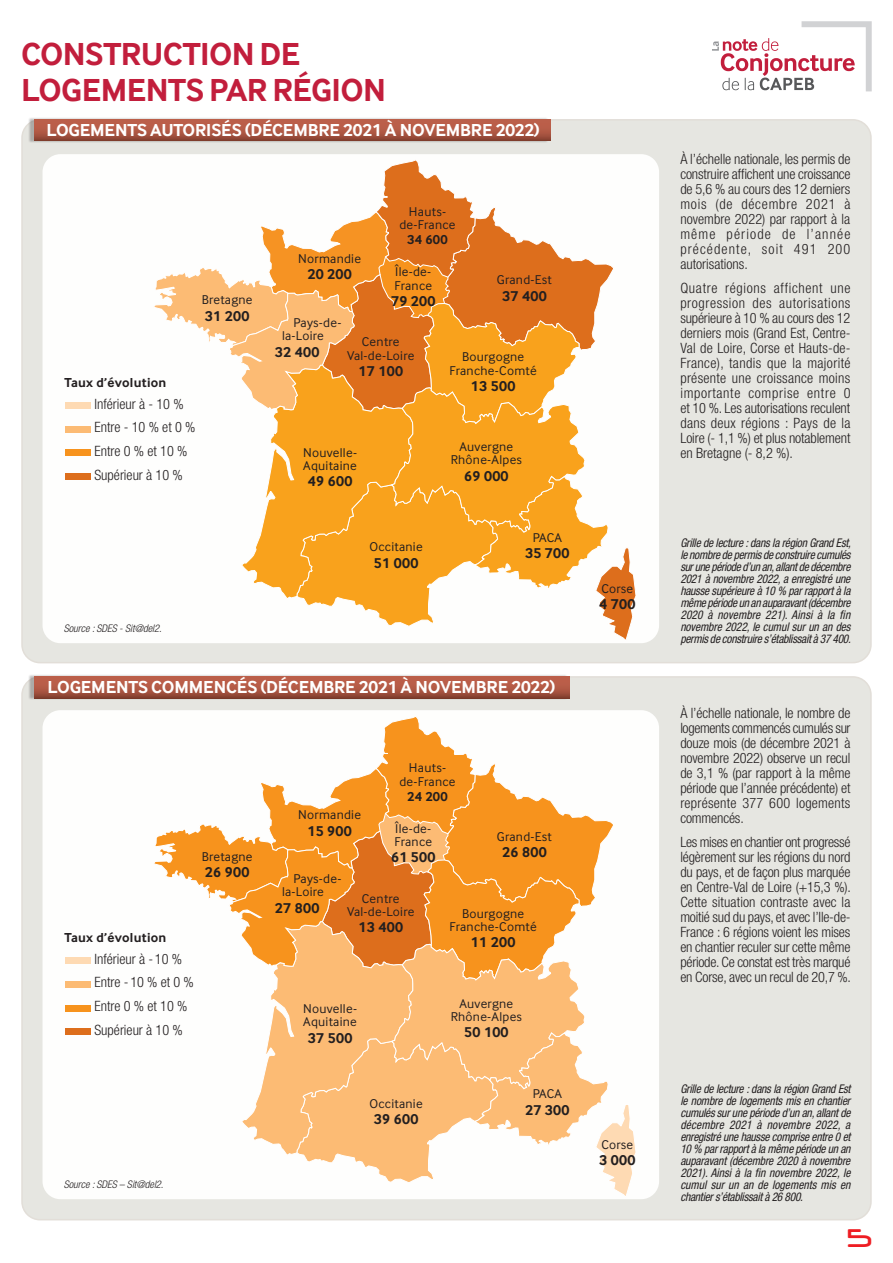
<style>
.page{position:relative;width:893px;height:1263px;background:#fff}
.page>*{position:absolute;margin:0;border:0;box-sizing:border-box;transform-origin:0 0}
.t1{font:700 33px/36px "Inter Face";letter-spacing:-.02em;color:#c21e3c}
.t2{font:30px "Neuropol";color:#ee1d23}
.t3{font:700 18px "Inter Face";letter-spacing:-.005em;color:#fff}
.Régions{font:700 14.85px "Inter Face";letter-spacing:.02em;color:#231f20}
.TXT_C9_5_10{font:300 condensed 14.25px/15px "Helvetica Neue LT Std";color:#231f20;text-align:justify}
.courant{font:300 condensed 14.25px "Helvetica Neue LT Std";color:#231f20}
.Régions-2{font:700 13.5px "Inter Face";letter-spacing:.02em;color:#231f20}
.Régions-3{font:13.2px/13.2px "Inter Face";letter-spacing:.02em;color:#231f20}
.courant-2{font:italic condensed 12px/12px "Helvetica Neue LT Std";color:#231f20;text-align:justify;scale:.95 1}
.t4{font:italic 300 condensed 10.5px "Helvetica Neue LT Std";color:#231f20}
</style>
<div class="page">
<div style="left:22px;top:677px;width:849px;height:543px;background:#e6e6e1;border-radius:18px"></div>
<div style="left:22px;top:120px;width:849px;height:543px;background:#e6e6e1;border-radius:18px"></div>
<div style="left:43px;top:710px;width:616px;height:489px;background:#fefefd;border-radius:18px"></div>
<div style="left:43px;top:154px;width:616px;height:489px;background:#fefefd;border-radius:18px"></div>
<div style="left:28px;top:674px;width:539px;height:26px;background:#231f20;opacity:.3"></div>
<div style="left:34px;top:676px;width:536px;height:22px;background:linear-gradient(to bottom,#ca6751,#944937)"></div>
<div style="left:28px;top:117px;width:520px;height:26px;background:#231f20;opacity:.3"></div>
<div style="left:34px;top:119px;width:517px;height:22px;background:linear-gradient(to bottom,#ca6751,#944937)"></div>
<svg style="left:154px;top:160px;width:482px;height:480px"></svg>
<div style="left:66px;top:402px;width:25px;height:7px;background:#fedab3"></div>
<div style="left:66px;top:426px;width:25px;height:6px;background:#fcbb74"></div>
<div style="left:66px;top:450px;width:25px;height:6px;background:#f7931d"></div>
<div style="left:66px;top:473px;width:25px;height:7px;background:#dd6e1c"></div>
<svg style="left:154px;top:717px;width:482px;height:479px"></svg>
<div style="left:66px;top:957px;width:25px;height:7px;background:#fedab3"></div>
<div style="left:66px;top:981px;width:25px;height:6px;background:#fcbb74"></div>
<div style="left:66px;top:1005px;width:25px;height:6px;background:#f7931d"></div>
<div style="left:66px;top:1028px;width:25px;height:7px;background:#dd6e1c"></div>
<svg style="left:712px;top:21px;width:160px;height:71px"></svg>
<p class="t1" style="left:21px;top:35px;width:366px">CONSTRUCTION DE<br>LOGEMENTS PAR RÉGION</p>
<p class="t3" style="left:46px;top:119px;width:495px">LOGEMENTS AUTORISÉS (DÉCEMBRE 2021 À NOVEMBRE 2022)</p>
<p class="Régions-3" style="left:202px;top:293px;width:53px">Bretagne</p>
<p class="Régions" style="left:205px;top:307px;width:46px">31 200</p>
<p class="Régions-2" style="left:65px;top:375px;width:103px">Taux d’évolution</p>
<p class="courant" style="left:94px;top:395px;width:91px">Inférieur à - 10 %</p>
<p class="courant" style="left:94px;top:419px;width:102px">Entre - 10 % et 0 %</p>
<p class="courant" style="left:94px;top:443px;width:94px">Entre 0 % et 10 %</p>
<p class="courant" style="left:94px;top:467px;width:90px">Supérieur à 10 %</p>
<p class="t4" style="left:64px;top:622px;width:99px">Source : SDES - Sit@del2.</p>
<p class="Régions-3" style="left:298px;top:252px;width:64px">Normandie</p>
<p class="Régions" style="left:307px;top:266px;width:46px">20 200</p>
<p class="Régions-3" style="left:399px;top:205px;width:58px;text-align:center">Hauts&shy;de-France</p>
<p class="Régions-2" style="left:407px;top:232px;width:42px">34 600</p>
<p class="Régions-3" style="left:395px;top:265px;width:38px">Île-de-</p>
<p class="Régions-3" style="left:394px;top:278px;width:39px">France</p>
<p class="Régions" style="left:391px;top:292px;width:46px">79 200</p>
<p class="Régions-3" style="left:497px;top:273px;width:56px">Grand-Est</p>
<p class="Régions" style="left:502px;top:287px;width:46px">37 400</p>
<p class="Régions-3" style="left:282px;top:316px;width:61px;text-indent:11px">Pays-de&shy;la-Loire</p>
<p class="Régions" style="left:275px;top:343px;width:46px">32 400</p>
<p class="Régions-3" style="left:347px;top:335px;width:69px;text-align:center">Centre<br>Val-de-Loire</p>
<p class="Régions" style="left:358px;top:362px;width:46px">17 100</p>
<p class="Régions-3" style="left:303px;top:446px;width:55px">Nouvelle-<br>Aquitaine</p>
<p class="Régions" style="left:308px;top:473px;width:46px">49 600</p>
<p class="Régions-3" style="left:369px;top:540px;width:55px">Occitanie</p>
<p class="Régions" style="left:374px;top:554px;width:46px">51 000</p>
<p class="Régions-3" style="left:462px;top:350px;width:64px">Bourgogne</p>
<p class="Régions-3" style="left:449px;top:364px;width:89px">Franche-Comté</p>
<p class="Régions" style="left:471px;top:378px;width:46px">13 500</p>
<p class="Régions-3" style="left:459px;top:440px;width:55px">Auvergne</p>
<p class="Régions-3" style="left:451px;top:453px;width:73px">Rhône-Alpes</p>
<p class="Régions" style="left:464px;top:467px;width:46px">69 000</p>
<p class="Régions-3" style="left:533px;top:531px;width:31px">PACA</p>
<p class="Régions" style="left:525px;top:545px;width:46px">35 700</p>
<p class="t3" style="left:47px;top:676px;width:509px">LOGEMENTS COMMENCÉS (DÉCEMBRE 2021 À NOVEMBRE 2022)</p>
<p class="Régions-3" style="left:202px;top:849px;width:53px">Bretagne</p>
<p class="Régions" style="left:205px;top:863px;width:46px">26 900</p>
<p class="Régions-2" style="left:65px;top:930px;width:103px">Taux d’évolution</p>
<p class="courant" style="left:94px;top:950px;width:89px">Inférieur à - 10 %</p>
<p class="courant" style="left:94px;top:974px;width:101px">Entre - 10 % et 0 %</p>
<p class="courant" style="left:94px;top:998px;width:94px">Entre 0 % et 10 %</p>
<p class="courant" style="left:94px;top:1022px;width:90px">Supérieur à 10 %</p>
<p class="t4" style="left:64px;top:1178px;width:101px">Source : SDES – Sit@del2.</p>
<p class="Régions-3" style="left:298px;top:808px;width:64px">Normandie</p>
<p class="Régions" style="left:307px;top:822px;width:46px">15 900</p>
<p class="Régions-3" style="left:399px;top:761px;width:58px;text-align:center">Hauts&shy;de-France</p>
<p class="Régions-2" style="left:407px;top:788px;width:42px">24 200</p>
<p class="Régions-3" style="left:395px;top:821px;width:38px">Île-de-</p>
<p class="Régions-3" style="left:394px;top:835px;width:39px">France</p>
<p class="Régions" style="left:391px;top:849px;width:46px">61 500</p>
<p class="Régions-3" style="left:497px;top:829px;width:56px">Grand-Est</p>
<p class="Régions" style="left:502px;top:843px;width:46px">26 800</p>
<p class="Régions-3" style="left:282px;top:872px;width:61px;text-indent:11px">Pays-de&shy;la-Loire</p>
<p class="Régions" style="left:275px;top:899px;width:46px">27 800</p>
<p class="Régions-3" style="left:347px;top:891px;width:69px;text-align:center">Centre<br>Val-de-Loire</p>
<p class="Régions" style="left:358px;top:919px;width:46px">13 400</p>
<p class="Régions-3" style="left:303px;top:1002px;width:55px">Nouvelle-<br>Aquitaine</p>
<p class="Régions" style="left:308px;top:1029px;width:46px">37 500</p>
<p class="Régions-3" style="left:369px;top:1097px;width:55px">Occitanie</p>
<p class="Régions" style="left:374px;top:1111px;width:46px">39 600</p>
<p class="Régions-3" style="left:462px;top:907px;width:64px">Bourgogne</p>
<p class="Régions-3" style="left:449px;top:920px;width:89px">Franche-Comté</p>
<p class="Régions" style="left:471px;top:934px;width:46px">11 200</p>
<p class="Régions-3" style="left:459px;top:996px;width:55px">Auvergne</p>
<p class="Régions-3" style="left:451px;top:1010px;width:73px">Rhône-Alpes</p>
<p class="Régions" style="left:464px;top:1024px;width:46px">50 100</p>
<p class="Régions-3" style="left:533px;top:1087px;width:31px">PACA</p>
<p class="Régions" style="left:525px;top:1101px;width:46px">27 300</p>
<p class="Régions-3" style="left:601px;top:582px;width:33px">Corse</p>
<p class="Régions" style="left:599px;top:596px;width:38px">4 700</p>
<p class="Régions-3" style="left:601px;top:1138px;width:33px">Corse</p>
<p class="Régions" style="left:599px;top:1152px;width:38px">3 000</p>
<p class="TXT_C9_5_10" style="left:680px;top:152px;width:172px">À l’échelle nationale, les permis de construire affichent une croissance de 5,6 % au cours des 12 derniers mois (de décembre 2021 à novembre 2022) par rapport à la même période de l’année précédente, soit 491 200 autorisations.</p>
<p class="TXT_C9_5_10" style="left:680px;top:280px;width:172px">Quatre régions affichent une progression des autorisations supérieure à 10 % au cours des 12 derniers mois (Grand Est, Centre-Val de Loire, Corse et Hauts-de-France), tandis que la majorité présente une croissance moins importante comprise entre 0 et 10 %. Les autorisations reculent dans deux régions : Pays de la Loire (- 1,1 %) et plus notablement en Bretagne (- 8,2 %).</p>
<p class="courant-2" style="left:680px;top:537px;width:184px">Grilledelecture:danslarégionGrandEst, lenombredepermisdeconstruirecumulés surunepérioded’unan,allantdedécembre 2021ànovembre2022,aenregistréune haussesupérieureà10% parrapportàla mêmepériodeunanauparavant(décembre 2020 à novembre 221). Ainsi à la fin novembre2022,lecumulsurunandes permisdeconstruires’établissaità37400.</p>
<p class="TXT_C9_5_10" style="left:680px;top:705px;width:172px">À l’échelle nationale, le nombre de logements commencés cumulés sur douze mois (de décembre 2021 à novembre 2022) observe un recul de 3,1 % (par rapport à la même période que l’année précédente) et représente 377 600 logements commencés.</p>
<p class="TXT_C9_5_10" style="left:680px;top:834px;width:172px">Les mises en chantier ont progressé légèrement sur les régions du nord du pays, et de façon plus marquée en Centre-Val de Loire (+15,3 %).<br>Cette situation contraste avec la moitié sud du pays, et avec l’Ile-de-France : 6 régions voient les mises en chantier reculer sur cette même période. Ce constat est très marqué en Corse, avec un recul de 20,7 %.</p>
<p class="courant-2" style="left:680px;top:1083px;width:184px">Grilledelecture:danslarégionGrandEst lenombredelogementsmisenchantier cumuléssurunepérioded’unan,allantde décembre 2021 à novembre 2022, a enregistréunehaussecompriseentre0et 10% parrapportàlamêmepériodeunan auparavant(décembre2020ànovembre 2021).Ainsi à la fin novembre 2022,le cumul sur un an de logements mis en chantiers’établissaità26800.</p>
<h2 class="t2" style="left:847px;top:1222px;width:26px">5</h2>
</div>
